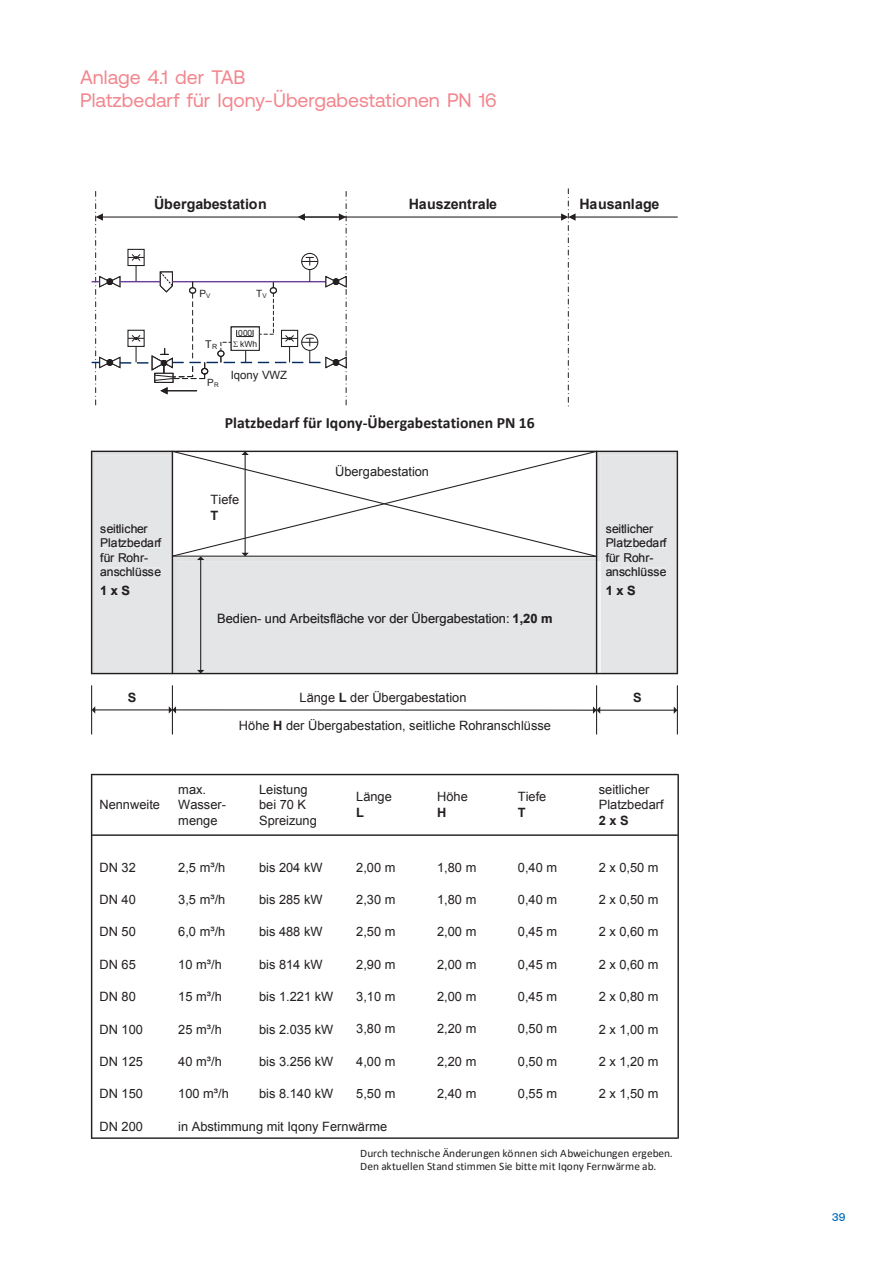
<style>
.page{position:relative;width:893px;height:1263px;background:#fff}
.page>*{position:absolute;margin:0;border:0;box-sizing:border-box;transform-origin:0 0}
.t1{font:19.5px/23.4px "Aeonik Pro";color:#f3858d}
.t2{font:700 15.75px "Calibri";color:#231f20}
.t3{font:700 14.25px "Arial";letter-spacing:-.005em;color:#231f20}
.t4{font:12.9px/15.5px "Arial";color:#231f20}
.t5{font:700 12.9px "Arial";color:#231f20}
.t6{font:12.15px/14.5px "Arial";letter-spacing:.01em;color:#231f20}
.t7{font:11.4px/13.8px "Calibri";color:#231f20}
.t8{font:11.4px "Arial";color:#231f20}
.t9{font:500 11.25px "Aeonik Pro";color:#006fba}
.t10{font:10.65px "Arial";color:#231f20}
.t11{font:10.05px "Arial";color:#231f20}
.t12{font:8.55px "Arial";letter-spacing:-.015em;color:#231f20}
.s1{font-style:inherit}
.s2{font-weight:700}
</style>
<div class="page">
<hr style="left:304px;top:216px;width:258px;height:2px;background:#231f20">
<hr style="left:575px;top:216px;width:102px;height:2px;background:#231f20">
<svg style="left:561px;top:189px;width:15px;height:218px"></svg>
<hr style="left:92px;top:834px;width:585px;height:2px;background:#231f20">
<hr style="left:92px;top:774px;width:585px;height:1px;background:#231f20">
<hr style="left:92px;top:1137px;width:585px;height:2px;background:#231f20">
<hr style="left:91px;top:774px;width:1px;height:364px;background:#231f20">
<hr style="left:677px;top:774px;width:2px;height:364px;background:#231f20">
<hr style="left:91px;top:451px;width:1px;height:222px;background:#231f20">
<hr style="left:596px;top:686px;width:1px;height:48px;background:#231f20">
<hr style="left:172px;top:686px;width:1px;height:48px;background:#231f20">
<hr style="left:95px;top:709px;width:74px;height:1px;background:#231f20">
<svg style="left:92px;top:706px;width:3px;height:7px"></svg>
<hr style="left:599px;top:710px;width:75px;height:1px;background:#231f20">
<svg style="left:674px;top:706px;width:3px;height:8px"></svg>
<hr style="left:175px;top:709px;width:419px;height:2px;background:#231f20">
<svg style="left:593px;top:706px;width:7px;height:8px"></svg>
<svg style="left:169px;top:706px;width:7px;height:7px"></svg>
<hr style="left:91px;top:686px;width:1px;height:48px;background:#231f20">
<hr style="left:677px;top:686px;width:1px;height:48px;background:#231f20">
<svg style="left:92px;top:451px;width:587px;height:224px"></svg>
<svg style="left:92px;top:191px;width:255px;height:214px"></svg>
<h1 class="t1" style="left:80px;top:66px;width:418px">Anlage 4.1 der TAB<br>Platzbedarf für Iqony-Übergabestationen PN 16</h1>
<p class="t3" style="left:154px;top:195px;width:114px">Übergabestation</p>
<p class="t3" style="left:409px;top:195px;width:90px">Hauszentrale</p>
<p class="t3" style="left:580px;top:195px;width:81px">Hausanlage</p>
<p class="t11" style="left:199px;top:287px;width:13px">P<sub>V</sub></p>
<p class="t11" style="left:256px;top:287px;width:12px">T<sub>V</sub></p>
<p class="t10" style="left:205px;top:337px;width:13px">T<sub>R</sub></p>
<p class="t11" style="left:207px;top:376px;width:13px">P<sub>R</sub></p>
<p class="t12" style="left:238px;top:327px;width:16px">000</p>
<p class="t12" style="left:240px;top:338px;width:18px">kWh</p>
<p class="t8" style="left:231px;top:368px;width:58px">Iqony VWZ</p>
<p class="t2" style="left:225px;top:412px;width:311px">Platzbedarf für Iqony<span class="s1">-</span>Übergabestationen PN 16</p>
<p class="t6" style="left:100px;top:521px;width:62px">seitlicher<br>Platzbedarf für Rohr&shy;anschlüsse</p>
<p class="t5" style="left:100px;top:582px;width:31px">1 x S</p>
<p class="t4" style="left:211px;top:492px;width:30px">Tiefe</p>
<p class="t5" style="left:211px;top:507px;width:9px">T</p>
<p class="t4" style="left:335px;top:463px;width:96px">Übergabestation</p>
<p class="t4" style="left:217px;top:610px;width:337px">Bedien- und Arbeitsfläche vor der Übergabestation: <span class="s2">1,20 m</span></p>
<p class="t6" style="left:606px;top:521px;width:62px">seitlicher<br>Platzbedarf für Rohr&shy;anschlüsse</p>
<p class="t5" style="left:606px;top:582px;width:31px">1 x S</p>
<p class="t4" style="left:239px;top:683px;width:313px;line-height:28.3px;text-indent:61px">Länge <span class="s2">L</span> der Übergabestation<br>Höhe <span class="s2">H</span> der Übergabestation, seitliche Rohranschlüsse</p>
<p class="t5" style="left:128px;top:689px;width:10px">S</p>
<p class="t5" style="left:633px;top:689px;width:10px">S</p>
<p class="t4" style="left:99px;top:797px;width:62px">Nennweite</p>
<p class="t4" style="left:178px;top:781px;width:49px">max.<br>Wasser&shy;menge</p>
<p class="t4" style="left:259px;top:781px;width:59px">Leistung bei 70 K<br>Spreizung</p>
<p class="t4" style="left:356px;top:789px;width:37px">Länge</p>
<p class="t5" style="left:356px;top:804px;width:9px">L</p>
<p class="t4" style="left:437px;top:789px;width:32px">Höhe</p>
<p class="t5" style="left:437px;top:804px;width:11px">H</p>
<p class="t4" style="left:518px;top:789px;width:30px">Tiefe</p>
<p class="t5" style="left:518px;top:804px;width:9px">T</p>
<p class="t4" style="left:599px;top:781px;width:66px">seitlicher<br>Platzbedarf</p>
<p class="t5" style="left:599px;top:811px;width:31px">2 x S</p>
<p class="t4" style="left:99px;top:860px;width:38px">DN 32</p>
<p class="t4" style="left:178px;top:860px;width:49px">2,5 m³/h</p>
<p class="t4" style="left:259px;top:860px;width:65px">bis 204 kW</p>
<p class="t4" style="left:356px;top:859px;width:41px">2,00 m</p>
<p class="t4" style="left:437px;top:859px;width:41px">1,80 m</p>
<p class="t4" style="left:518px;top:859px;width:41px">0,40 m</p>
<p class="t4" style="left:599px;top:860px;width:61px">2 x 0,50 m</p>
<p class="t4" style="left:99px;top:892px;width:38px">DN 40</p>
<p class="t4" style="left:178px;top:892px;width:49px">3,5 m³/h</p>
<p class="t4" style="left:259px;top:892px;width:65px">bis 285 kW</p>
<p class="t4" style="left:356px;top:892px;width:41px">2,30 m</p>
<p class="t4" style="left:437px;top:892px;width:41px">1,80 m</p>
<p class="t4" style="left:518px;top:892px;width:41px">0,40 m</p>
<p class="t4" style="left:599px;top:892px;width:61px">2 x 0,50 m</p>
<p class="t4" style="left:99px;top:924px;width:38px">DN 50</p>
<p class="t4" style="left:178px;top:924px;width:49px">6,0 m³/h</p>
<p class="t4" style="left:259px;top:924px;width:65px">bis 488 kW</p>
<p class="t4" style="left:356px;top:924px;width:41px">2,50 m</p>
<p class="t4" style="left:437px;top:924px;width:41px">2,00 m</p>
<p class="t4" style="left:518px;top:924px;width:41px">0,45 m</p>
<p class="t4" style="left:599px;top:924px;width:61px">2 x 0,60 m</p>
<p class="t4" style="left:99px;top:957px;width:38px">DN 65</p>
<p class="t4" style="left:178px;top:957px;width:45px">10 m³/h</p>
<p class="t4" style="left:259px;top:957px;width:65px">bis 814 kW</p>
<p class="t4" style="left:356px;top:956px;width:41px">2,90 m</p>
<p class="t4" style="left:437px;top:956px;width:41px">2,00 m</p>
<p class="t4" style="left:518px;top:956px;width:41px">0,45 m</p>
<p class="t4" style="left:599px;top:957px;width:61px">2 x 0,60 m</p>
<p class="t4" style="left:99px;top:989px;width:38px">DN 80</p>
<p class="t4" style="left:178px;top:989px;width:45px">15 m³/h</p>
<p class="t4" style="left:259px;top:989px;width:76px">bis 1.221 kW</p>
<p class="t4" style="left:356px;top:989px;width:41px">3,10 m</p>
<p class="t4" style="left:437px;top:989px;width:41px">2,00 m</p>
<p class="t4" style="left:518px;top:989px;width:41px">0,45 m</p>
<p class="t4" style="left:599px;top:989px;width:61px">2 x 0,80 m</p>
<p class="t4" style="left:99px;top:1021px;width:45px">DN 100</p>
<p class="t4" style="left:178px;top:1021px;width:45px">25 m³/h</p>
<p class="t4" style="left:259px;top:1021px;width:76px">bis 2.035 kW</p>
<p class="t4" style="left:356px;top:1021px;width:41px">3,80 m</p>
<p class="t4" style="left:437px;top:1021px;width:41px">2,20 m</p>
<p class="t4" style="left:518px;top:1021px;width:41px">0,50 m</p>
<p class="t4" style="left:599px;top:1021px;width:61px">2 x 1,00 m</p>
<p class="t4" style="left:99px;top:1054px;width:45px">DN 125</p>
<p class="t4" style="left:178px;top:1054px;width:45px">40 m³/h</p>
<p class="t4" style="left:259px;top:1054px;width:76px">bis 3.256 kW</p>
<p class="t4" style="left:356px;top:1053px;width:41px">4,00 m</p>
<p class="t4" style="left:437px;top:1053px;width:41px">2,20 m</p>
<p class="t4" style="left:518px;top:1053px;width:41px">0,50 m</p>
<p class="t4" style="left:599px;top:1054px;width:61px">2 x 1,20 m</p>
<p class="t4" style="left:99px;top:1086px;width:45px">DN 150</p>
<p class="t4" style="left:178px;top:1086px;width:52px">100 m³/h</p>
<p class="t4" style="left:259px;top:1086px;width:76px">bis 8.140 kW</p>
<p class="t4" style="left:356px;top:1086px;width:41px">5,50 m</p>
<p class="t4" style="left:437px;top:1086px;width:41px">2,40 m</p>
<p class="t4" style="left:518px;top:1086px;width:41px">0,55 m</p>
<p class="t4" style="left:599px;top:1086px;width:61px">2 x 1,50 m</p>
<p class="t4" style="left:99px;top:1118px;width:45px">DN 200</p>
<p class="t4" style="left:178px;top:1118px;width:210px">in Abstimmung mit I<span class="s1">q</span>ony Fernwärme</p>
<p class="t7" style="left:360px;top:1146px;width:314px">Durch technische Änderungen können sich Abweichungen ergeben.<br>Den aktuellen Stand stimmen Sie bitte mit Iqony Fernwärme ab.</p>
<p class="t9" style="left:832px;top:1211px;width:15px">39</p>
</div>
